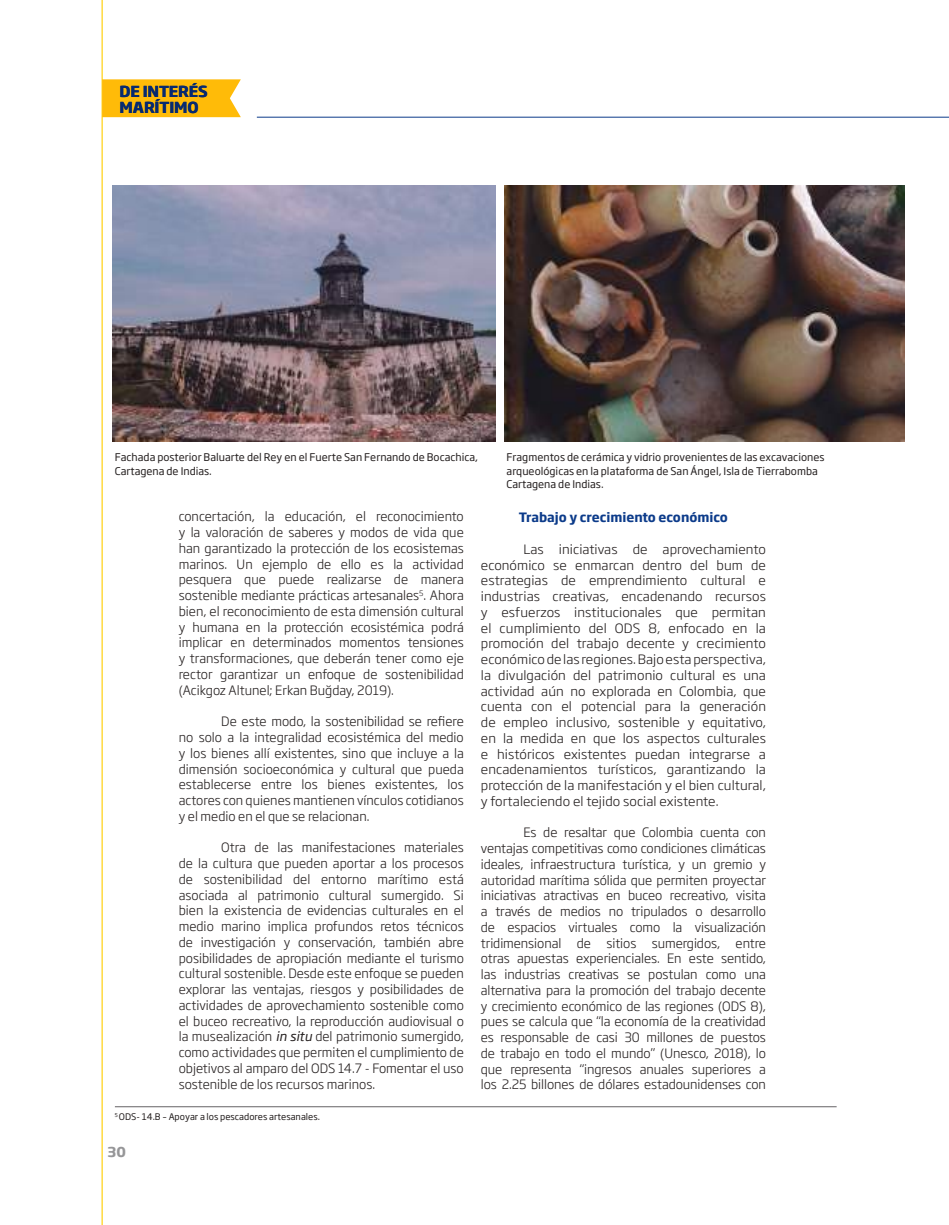
<style>
.page{position:relative;width:949px;height:1225px;background:#fff}
.page>*{position:absolute;margin:0;border:0;box-sizing:border-box;transform-origin:0 0}
.t1{font:700 15px/16.2px "Soho Gothic Pro";letter-spacing:-.01em;color:#072a70}
.t2{font:700 13.5px "Soho Gothic Pro";color:#969698}
.t3{font:300 12.75px/15.8px "Soho Gothic Pro";color:#241f1f;text-align:justify}
.t4{font:300 12.75px/15.8px "Soho Gothic Pro";color:#241f1f;text-align:justify;scale:1.04 1}
.t5{font:700 12.75px "Soho Gothic Pro";color:#0c3b8a}
.t6{font:10.5px/13.5px "Soho Gothic Pro";color:#241f1f}
.t7{font:9px "Soho Gothic Pro";color:#241f1f}
.s1{font-weight:400;font-style:italic}
</style>
<div class="page">
<hr style="left:257px;top:117px;width:691px;height:1px;background:#0c3b8a">
<hr style="left:101px;top:0;width:2px;height:1225px;background:#ffcd00">
<svg style="left:102px;top:79px;width:139px;height:38px;background:#ffbe14"></svg>
<img style="left:113px;top:185px;width:382px;height:256px">
<img style="left:504px;top:185px;width:400px;height:256px">
<hr style="left:115px;top:1106px;width:721px;height:1px;background:#656365">
<p class="t1" style="left:120px;top:82px;width:90px">DE INTERÉS<br>MARÍTIMO</p>
<p class="t6" style="left:506px;top:450px;width:319px">Fragmentos de cerámica y vidrio provenientes de las excavaciones arqueológicas en la plataforma de San Ángel, Isla de Tierrabomba<br>Cartagena de Indias.</p>
<p class="t6" style="left:115px;top:450px;width:364px">Fachada posterior Baluarte del Rey en el Fuerte San Fernando de Bocachica,<br>Cartagena de Indias.</p>
<p class="t3" style="left:179px;top:508px;width:286px">concertación, la educación, el reconocimiento y la valoración de saberes y modos de vida que han garantizado la protección de los ecosistemas marinos. Un ejemplo de ello es la actividad pesquera que puede realizarse de manera sostenible mediante prácticas artesanales<sup>5</sup>. Ahora bien, el reconocimiento de esta dimensión cultural y humana en la protección ecosistémica podrá implicar en determinados momentos tensiones y transformaciones, que deberán tener como eje rector garantizar un enfoque de sostenibilidad (Acikgoz Altunel; Erkan Buğday, 2019).</p>
<p class="t3" style="left:179px;top:713px;width:286px;text-indent:43px">De este modo, la sostenibilidad se refiere no solo a la integralidad ecosistémica del medio y los bienes allí existentes, sino que incluye a la dimensión socioeconómica y cultural que pueda establecerse entre los bienes existentes, los actores con quienes mantienen vínculos cotidianos y el medio en el que se relacionan.</p>
<p class="t3" style="left:179px;top:839px;width:286px;text-indent:43px">Otra de las manifestaciones materiales de la cultura que pueden aportar a los procesos de sostenibilidad del entorno marítimo está asociada al patrimonio cultural sumergido. Si bien la existencia de evidencias culturales en el medio marino implica profundos retos técnicos de investigación y conservación, también abre posibilidades de apropiación mediante el turismo cultural sostenible. Desde este enfoque se pueden explorar las ventajas, riesgos y posibilidades de actividades de aprovechamiento sostenible como el buceo recreativo, la reproducción audiovisual o la musealización <span class="s1">in situ</span> del patrimonio sumergido, como actividades que permiten el cumplimiento de objetivos al amparo del ODS 14.7 - Fomentar el uso sostenible de los recursos marinos.</p>
<p class="t5" style="left:519px;top:507px;width:210px">Trabajo y crecimiento económico</p>
<p class="t4" style="left:480px;top:540px;width:275px;text-indent:43px">Las iniciativas de aprovechamiento económico se enmarcan dentro del bum de estrategias de emprendimiento cultural e industrias creativas, encadenando recursos y esfuerzos institucionales que permitan el cumplimiento del ODS 8, enfocado en la promoción del trabajo decente y crecimiento económico de las regiones. Bajo esta perspectiva, la divulgación del patrimonio cultural es una actividad aún no explorada en Colombia, que cuenta con el potencial para la generación de empleo inclusivo, sostenible y equitativo, en la medida en que los aspectos culturales e históricos existentes puedan integrarse a encadenamientos turísticos, garantizando la protección de la manifestación y el bien cultural, y fortaleciendo el tejido social existente.</p>
<p class="t3" style="left:480px;top:824px;width:286px;text-indent:43px">Es de resaltar que Colombia cuenta con ventajas competitivas como condiciones climáticas ideales, infraestructura turística, y un gremio y autoridad marítima sólida que permiten proyectar iniciativas atractivas en buceo recreativo, visita a través de medios no tripulados o desarrollo de espacios virtuales como la visualización tridimensional de sitios sumergidos, entre otras apuestas experienciales. En este sentido, las industrias creativas se postulan como una alternativa para la promoción del trabajo decente y crecimiento económico de las regiones (ODS 8), pues se calcula que “la economía de la creatividad es responsable de casi 30 millones de puestos de trabajo en todo el mundo” (Unesco, 2018), lo que representa “ingresos anuales superiores a los 2.25 billones de dólares estadounidenses con</p>
<p class="t7" style="left:115px;top:1109px;width:206px"><sup>5</sup> ODS- 14.B – Apoyar a los pescadores artesanales.</p>
<p class="t2" style="left:107px;top:1141px;width:20px">30</p>
</div>
